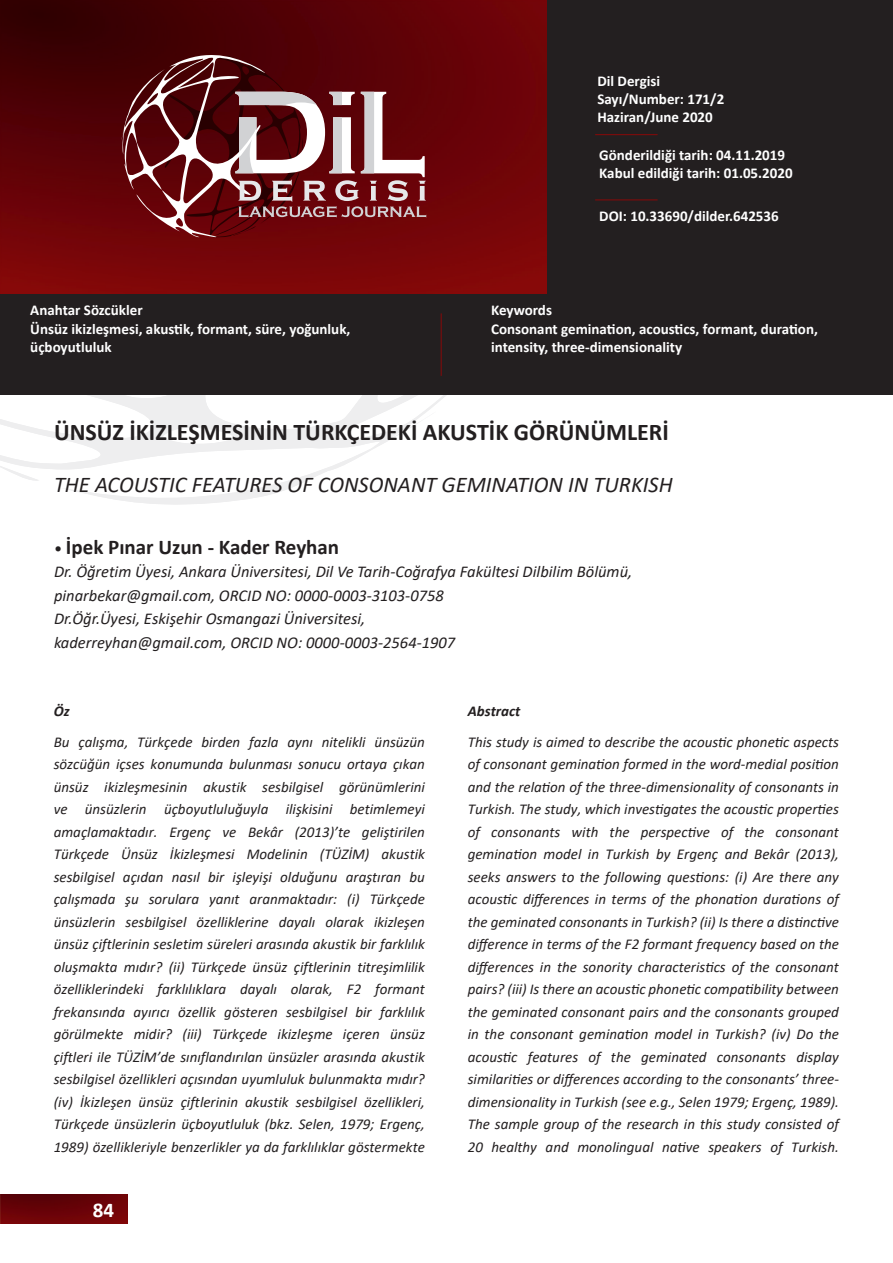
<style>
.page{position:relative;width:893px;height:1263px;background:#fff}
.page>*{position:absolute;margin:0;border:0;box-sizing:border-box;transform-origin:0 0}
.t1{font:700 24px "Calibri";color:#231f20}
.t2{font:italic 22.5px "Calibri";color:#231f20}
.t3{font:700 21px "Calibri";color:#231f20}
.t4{font:700 21px "Calibri";color:#fff}
.t5{font:italic 16.5px/23.5px "Calibri";color:#231f20}
.t6{font:italic 15px/22.5px "Calibri";color:#231f20;text-align:justify}
.t7{font:700 15px/18px "Calibri";color:#fff}
.t8{font:italic 700 15px "Calibri";color:#231f20}
.s1{font-weight:400;font-size:16.5px}
</style>
<div class="page">
<img style="left:0;top:1194px;width:128px;height:30px">
<svg style="left:0;top:395px;width:446px;height:109px"></svg>
<img style="left:0;top:0;width:547px;height:294px">
<div style="left:547px;top:0;width:346px;height:294px;background:#231f20"></div>
<svg style="left:121px;top:49px;width:305px;height:189px;background:#7a363a"></svg>
<hr style="left:595px;top:134px;width:63px;height:1px;background:#880909">
<hr style="left:595px;top:199px;width:63px;height:1px;background:#880909">
<div style="left:0;top:294px;width:893px;height:101px;background:#231f20"></div>
<hr style="left:441px;top:313px;width:1px;height:63px;background:#880909">
<p class="t7" style="left:597px;top:72px;width:128px">Dil Dergisi<br>Sayı/Number: 171/2<br>Haziran/June 2020</p>
<p class="t7" style="left:599px;top:146px;width:195px">Gönderildiği tarih: 04.11.2019<br>Kabul edildiği tarih: 01.05.2020</p>
<p class="t7" style="left:599px;top:207px;width:181px">DOI: 10.33690/dilder.642536</p>
<p class="t7" style="left:30px;top:301px;width:322px">Anahtar Sözcükler<br>Ünsüz ikizleşmesi, akustik, formant, süre, yoğunluk, üçboyutluluk</p>
<p class="t7" style="left:491px;top:301px;width:328px">Keywords<br>Consonant gemination, acoustics, formant, duration, intensity, three-dimensionality</p>
<h1 class="t1" style="left:54px;top:415px;width:616px">ÜNSÜZ İKİZLEŞMESİNİN TÜRKÇEDEKİ AKUSTİK GÖRÜNÜMLERİ</h1>
<h2 class="t2" style="left:54px;top:469px;width:620px">THE ACOUSTIC FEATURES OF CONSONANT GEMINATION IN TURKISH</h2>
<h3 class="t3" style="left:54px;top:532px;width:287px"><span class="s1">•</span> İpek Pınar Uzun - Kader Reyhan</h3>
<p class="t5" style="left:54px;top:559px;width:580px">Dr. Öğretim Üyesi, Ankara Üniversitesi, Dil Ve Tarih-Coğrafya Fakültesi Dilbilim Bölümü, pinarbekar@gmail.com, ORCID NO: 0000-0003-3103-0758<br>Dr.Öğr.Üyesi, Eskişehir Osmangazi Üniversitesi,<br>kaderreyhan@gmail.com, ORCID NO: 0000-0003-2564-1907</p>
<p class="t8" style="left:54px;top:700px;width:17px">Öz</p>
<p class="t6" style="left:54px;top:730px;width:373px">Bu çalışma, Türkçede birden fazla aynı nitelikli ünsüzün sözcüğün içses konumunda bulunması sonucu ortaya çıkan ünsüz ikizleşmesinin akustik sesbilgisel görünümlerini ve ünsüzlerin üçboyutluluğuyla ilişkisini betimlemeyi amaçlamaktadır. Ergenç ve Bekâr (2013)’te geliştirilen Türkçede Ünsüz İkizleşmesi Modelinin (TÜZİM) akustik sesbilgisel açıdan nasıl bir işleyişi olduğunu araştıran bu çalışmada şu sorulara yanıt aranmaktadır: (i) Türkçede ünsüzlerin sesbilgisel özelliklerine dayalı olarak ikizleşen ünsüz çiftlerinin sesletim süreleri arasında akustik bir farklılık oluşmakta mıdır? (ii) Türkçede ünsüz çiftlerinin titreşimlilik özelliklerindeki farklılıklara dayalı olarak, F2 formant frekansında ayırıcı özellik gösteren sesbilgisel bir farklılık görülmekte midir? (iii) Türkçede ikizleşme içeren ünsüz çiftleri ile TÜZİM’de sınıflandırılan ünsüzler arasında akustik sesbilgisel özellikleri açısından uyumluluk bulunmakta mıdır? (iv) İkizleşen ünsüz çiftlerinin akustik sesbilgisel özellikleri, Türkçede ünsüzlerin üçboyutluluk (bkz. Selen, 1979; Ergenç, 1989) özellikleriyle benzerlikler ya da farklılıklar göstermekte</p>
<h3 class="t4" style="left:93px;top:1195px;width:23px">84</h3>
<p class="t8" style="left:468px;top:700px;width:54px">Abstract</p>
<p class="t6" style="left:468px;top:730px;width:373px">This study is aimed to describe the acoustic phonetic aspects of consonant gemination formed in the word-medial position and the relation of the three-dimensionality of consonants in Turkish. The study, which investigates the acoustic properties of consonants with the perspective of the consonant gemination model in Turkish by Ergenç and Bekâr (2013), seeks answers to the following questions: (i) Are there any acoustic differences in terms of the phonation durations of the geminated consonants in Turkish? (ii) Is there a distinctive difference in terms of the F2 formant frequency based on the differences in the sonority characteristics of the consonant pairs? (iii) Is there an acoustic phonetic compatibility between the geminated consonant pairs and the consonants grouped in the consonant gemination model in Turkish? (iv) Do the acoustic features of the geminated consonants display similarities or differences according to the consonants’ three&shy;dimensionality in Turkish (see e.g., Selen 1979; Ergenç, 1989).<br>The sample group of the research in this study consisted of 20 healthy and monolingual native speakers of Turkish.</p>
</div>
